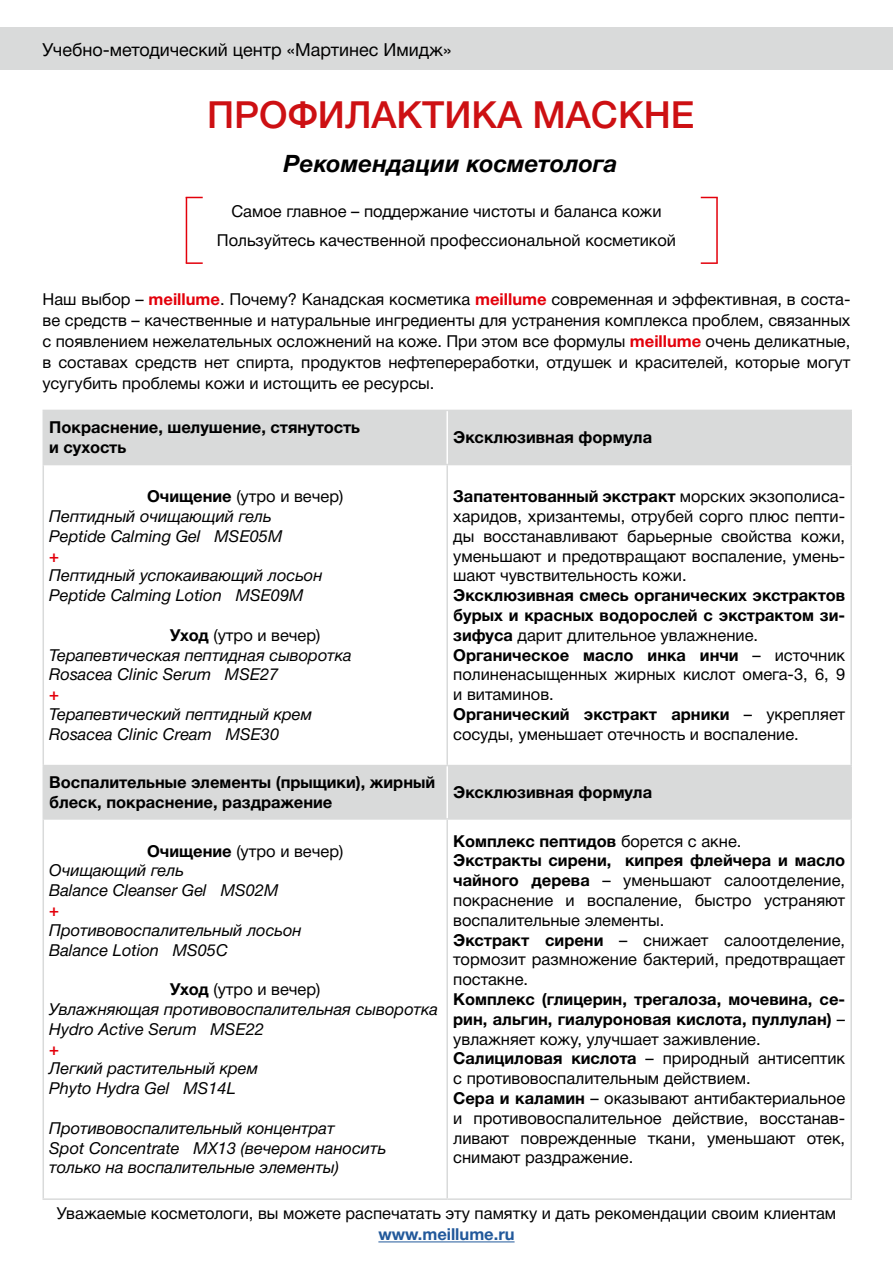
<style>
.page{position:relative;width:893px;height:1263px;background:#fff}
.page>*{position:absolute;margin:0;border:0;box-sizing:border-box;transform-origin:0 0}
.t1{font:500 37.5px "Helvetica Neue Cyr";color:#cd1013}
.t2{font:italic 700 24px "Helvetica Neue Cyr";color:#000}
.t3{font:18px "Helvetica Neue Cyr";color:#000}
.t4{font:16.5px/19.8px "Helvetica Neue Cyr";color:#000;text-align:justify}
.t5{font:italic 16.5px/19.8px "Helvetica Neue Cyr";color:#000}
.t6{font:700 16.5px/19.8px "Helvetica Neue Cyr";color:#000}
.t7{font:700 16.5px "Helvetica Neue Cyr";color:#22599b}
.t8{font:500 16.5px "Helvetica Neue Cyr";color:#e3000b}
.s1{font-weight:700;color:#e3000b}
.s2{font-weight:700;font-style:normal}
.s3{font-style:normal}
.s4{font-weight:700}
.s5{font-weight:400}
</style>
<div class="page">
<div style="left:0;top:27px;width:893px;height:42px;background:#d9dada"></div>
<hr style="left:186px;top:197px;width:1px;height:66px;background:#e3000b">
<svg style="left:187px;top:197px;width:16px;height:1px"></svg>
<svg style="left:186px;top:262px;width:17px;height:2px"></svg>
<hr style="left:716px;top:198px;width:2px;height:65px;background:#e3000b">
<svg style="left:701px;top:197px;width:17px;height:1px"></svg>
<svg style="left:701px;top:262px;width:17px;height:2px"></svg>
<svg style="left:44px;top:411px;width:806px;height:407px"></svg>
<hr style="left:43px;top:410px;width:404px;height:1px;background:#d9dada">
<hr style="left:43px;top:411px;width:1px;height:53px;background:#d9dada">
<hr style="left:447px;top:410px;width:405px;height:1px;background:#d9dada">
<hr style="left:850px;top:411px;width:2px;height:53px;background:#d9dada">
<hr style="left:43px;top:464px;width:404px;height:1px;background:#d9dada">
<hr style="left:43px;top:465px;width:1px;height:300px;background:#d9dada">
<hr style="left:447px;top:464px;width:405px;height:1px;background:#d9dada">
<hr style="left:446px;top:465px;width:2px;height:300px;background:#d9dada">
<hr style="left:850px;top:465px;width:2px;height:300px;background:#d9dada">
<hr style="left:43px;top:765px;width:404px;height:1px;background:#d9dada">
<hr style="left:43px;top:766px;width:1px;height:52px;background:#d9dada">
<hr style="left:447px;top:765px;width:405px;height:1px;background:#d9dada">
<hr style="left:850px;top:766px;width:2px;height:52px;background:#d9dada">
<hr style="left:43px;top:818px;width:404px;height:2px;background:#d9dada">
<hr style="left:43px;top:820px;width:1px;height:378px;background:#d9dada">
<hr style="left:447px;top:818px;width:405px;height:2px;background:#d9dada">
<hr style="left:446px;top:820px;width:2px;height:378px;background:#d9dada">
<hr style="left:850px;top:820px;width:2px;height:378px;background:#d9dada">
<hr style="left:43px;top:1198px;width:404px;height:2px;background:#d9dada">
<hr style="left:447px;top:1198px;width:405px;height:2px;background:#d9dada">
<hr style="left:446px;top:411px;width:2px;height:53px;background:#fff">
<hr style="left:446px;top:766px;width:2px;height:52px;background:#fff">
<hr style="left:378px;top:1241px;width:137px;height:1px;background:#22599b">
<p class="t3" style="left:43px;top:39px;width:411px">Учебно-методический центр «Мартинес Имидж»</p>
<h1 class="t1" style="left:207px;top:94px;width:489px">ПРОФИЛАКТИКА МАСКНЕ</h1>
<h2 class="t2" style="left:284px;top:150px;width:335px">Рекомендации косметолога</h2>
<p class="t4" style="left:217px;top:196px;width:461px;line-height:29.5px;text-align:center">Самое главное – поддержание чистоты и баланса кожи<br>Пользуйтесь качественной профессиональной косметикой</p>
<p class="t4" style="left:43px;top:289px;width:809px;line-height:21px">Наш выбор – <span class="s1">meillume</span>. Почему? Канадская косметика <span class="s1">meillume</span> современная и эффективная, в соста&shy;ве средств – качественные и натуральные ингредиенты для устранения комплекса проблем, связанных с появлением нежелательных осложнений на коже. При этом все формулы <span class="s1">meillume</span> очень деликатные, в составах средств нет спирта, продуктов нефтепереработки, отдушек и красителей, которые могут усугубить проблемы кожи и истощить ее ресурсы.</p>
<p class="t6" style="left:49px;top:418px;width:312px">Покраснение, шелушение, стянутость и сухость</p>
<p class="t6" style="left:453px;top:428px;width:200px">Эксклюзивная формула</p>
<p class="t5" style="left:49px;top:487px;width:296px;text-indent:98px"><span class="s2">Очищение</span> <span class="s3">(утро и вечер)<br></span>Пептидный очищающий гель<br>Peptide Calming Gel MSE05M</p>
<p class="t8" style="left:49px;top:547px;width:11px">+</p>
<p class="t5" style="left:49px;top:566px;width:275px">Пептидный успокаивающий лосьон<br>Peptide Calming Lotion MSE09M</p>
<p class="t5" style="left:49px;top:625px;width:304px;text-indent:121px"><span class="s2">Уход</span> <span class="s3">(утро и вечер)<br></span>Терапевтическая пептидная сыворотка<br>Rosacea Clinic Serum MSE27</p>
<p class="t8" style="left:49px;top:685px;width:11px">+</p>
<p class="t5" style="left:49px;top:704px;width:264px">Терапевтический пептидный крем<br>Rosacea Clinic Cream MSE30</p>
<p class="t4" style="left:453px;top:487px;width:393px"><span class="s4">Запатентованный экстракт</span> морских экзополиса&shy;харидов, хризантемы, отрубей сорго плюс пепти&shy;ды восстанавливают барьерные свойства кожи, уменьшают и предотвращают воспаление, умень&shy;шают чувствительность кожи.</p>
<p class="t6" style="left:453px;top:585px;width:393px">Эксклюзивная смесь органических экстрактов бурых и красных водорослей с экстрактом зи&shy;зифуса <span class="s5">дарит длительное увлажнение.<br></span>Органическое масло инка инчи <span class="s5">– источник полиненасыщенных жирных кислот омега-3, 6, 9 и витаминов.<br></span>Органический экстракт арники <span class="s5">– укрепляет сосуды, уменьшает отечность и воспаление.</span></p>
<p class="t6" style="left:49px;top:773px;width:387px">Воспалительные элементы (прыщики), жирный блеск, покраснение, раздражение</p>
<p class="t6" style="left:453px;top:782px;width:200px">Эксклюзивная формула</p>
<p class="t5" style="left:49px;top:841px;width:296px;text-indent:98px"><span class="s2">Очищение</span> <span class="s3">(утро и вечер)<br></span>Очищающий гель<br>Balance Cleanser Gel MS02M</p>
<p class="t8" style="left:49px;top:901px;width:11px">+</p>
<p class="t5" style="left:49px;top:920px;width:254px">Противовоспалительный лосьон<br>Balance Lotion MS05C</p>
<p class="t5" style="left:49px;top:979px;width:390px;text-indent:121px"><span class="s2">Уход</span> <span class="s3">(утро и вечер)<br></span>Увлажняющая противовоспалительная сыворотка<br>Hydro Active Serum MSE22</p>
<p class="t8" style="left:49px;top:1040px;width:11px">+</p>
<p class="t5" style="left:49px;top:1059px;width:210px">Легкий растительный крем<br>Phyto Hydra Gel MS14L</p>
<p class="t5" style="left:49px;top:1118px;width:338px">Противовоспалительный концентрат<br>Spot Concentrate MX13 (вечером наносить только на воспалительные элементы)</p>
<p class="t4" style="left:453px;top:831px;width:393px;text-align:left"><span class="s4">Комплекс пептидов</span> борется с акне.<br><span class="s4">Экстракты сирени, кипрея флейчера и масло чайного дерева</span> – уменьшают салоотделение, покраснение и воспаление, быстро устраняют воспалительные элементы.<br><span class="s4">Экстракт сирени</span> – снижает салоотделение, тормозит размножение бактерий, предотвращает постакне.</p>
<p class="t4" style="left:453px;top:989px;width:393px;text-align:left"><span class="s4">Комплекс (глицерин, трегалоза, мочевина, се&shy;рин, альгин, гиалуроновая кислота, пуллулан)</span> – увлажняет кожу, улучшает заживление.<br><span class="s4">Салициловая кислота</span> – природный антисептик с противовоспалительным действием.<br><span class="s4">Сера и каламин</span> – оказывают антибактериальное и противовоспалительное действие, восстанав&shy;ливают поврежденные ткани, уменьшают отек, снимают раздражение.</p>
<p class="t4" style="left:57px;top:1204px;width:781px">Уважаемые косметологи, вы можете распечатать эту памятку и дать рекомендации своим клиентам</p>
<p class="t7" style="left:378px;top:1225px;width:138px">www.meillume.ru</p>
</div>
